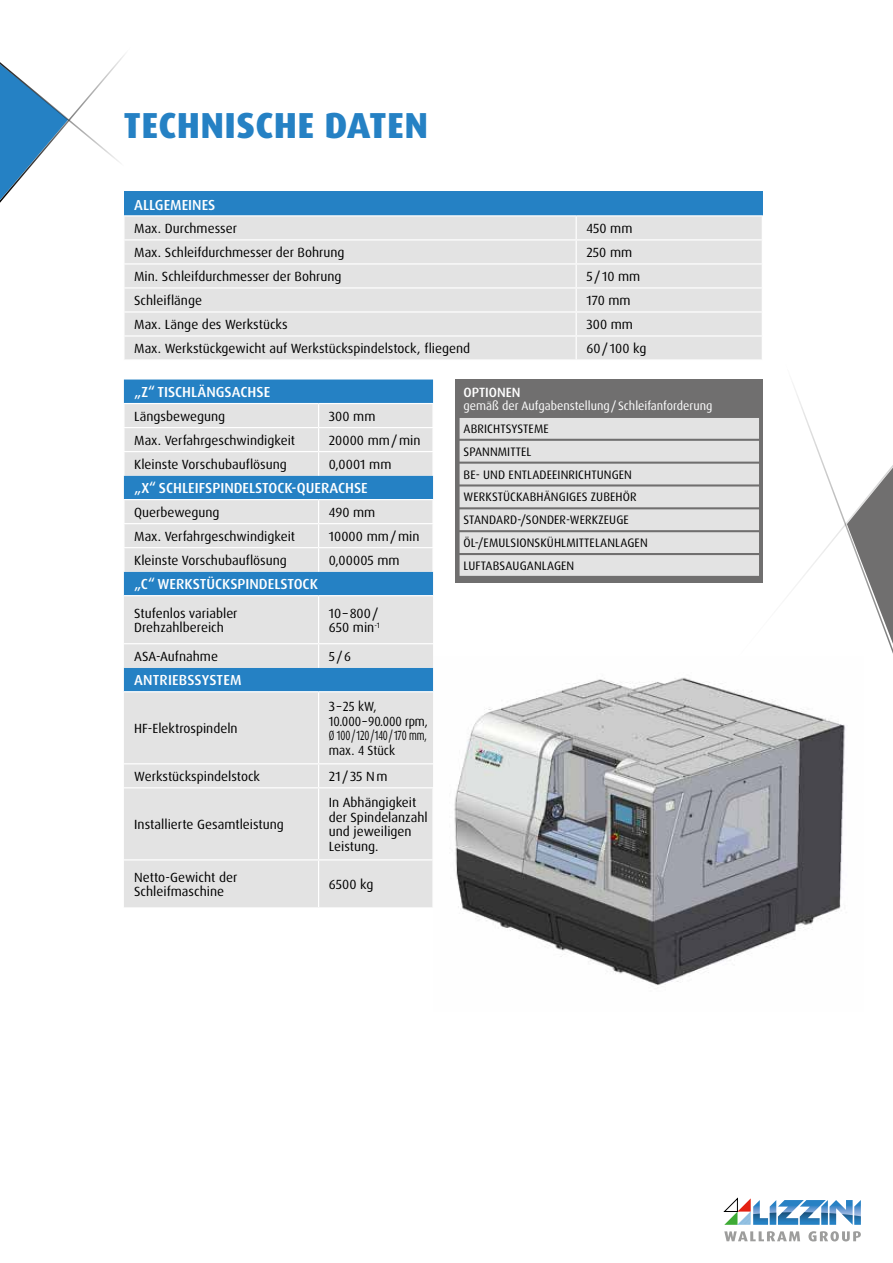
<style>
.page{position:relative;width:893px;height:1263px;background:#fff}
.page>*{position:absolute;margin:0;border:0;box-sizing:border-box;transform-origin:0 0}
.t1{font:800 36.15px "Dax OT";letter-spacing:.01em;color:#2581c4}
.t2{font:500 14.55px "Dax OT";color:#fff}
.t3{font:13.35px/14.5px "Dax OT";color:#000}
.t4{font:500 13.35px "Dax OT";color:#fff}
.t5{font:13.05px "Dax OT";color:#000}
.t6{font:12.3px/22.8px "Dax OT";letter-spacing:.01em;color:#000}
.t7{font:12.3px "Dax OT";color:#fff}
</style>
<div class="page">
<svg style="left:674px;top:191px;width:219px;height:1051px"></svg>
<svg style="left:0;top:54px;width:142px;height:146px"></svg>
<svg style="left:724px;top:1231px;width:137px;height:10px"></svg>
<svg style="left:724px;top:1198px;width:137px;height:27px"></svg>
<img style="left:454px;top:657px;width:409px;height:355px">
<svg style="left:124px;top:379px;width:309px;height:24px;background:#2a84c5"></svg>
<svg style="left:124px;top:404px;width:309px;height:503px;background:#c8d5de"></svg>
<hr style="left:123px;top:404px;width:2px;height:23px;background:#fff">
<hr style="left:123px;top:428px;width:2px;height:23px;background:#fff">
<hr style="left:123px;top:452px;width:2px;height:24px;background:#fff">
<hr style="left:123px;top:500px;width:2px;height:23px;background:#fff">
<hr style="left:123px;top:524px;width:2px;height:23px;background:#fff">
<hr style="left:123px;top:548px;width:2px;height:24px;background:#fff">
<svg style="left:318px;top:404px;width:1px;height:72px"></svg>
<svg style="left:318px;top:500px;width:1px;height:72px"></svg>
<hr style="left:318px;top:596px;width:1px;height:47px;background:#fff">
<hr style="left:318px;top:692px;width:1px;height:71px;background:#fff">
<svg style="left:318px;top:764px;width:1px;height:23px"></svg>
<hr style="left:432px;top:404px;width:2px;height:23px;background:#fff">
<hr style="left:432px;top:428px;width:2px;height:23px;background:#fff">
<hr style="left:432px;top:452px;width:2px;height:24px;background:#fff">
<hr style="left:432px;top:500px;width:2px;height:23px;background:#fff">
<hr style="left:432px;top:524px;width:2px;height:23px;background:#fff">
<hr style="left:432px;top:548px;width:2px;height:24px;background:#fff">
<hr style="left:124px;top:643px;width:195px;height:1px;background:#fff">
<hr style="left:319px;top:643px;width:114px;height:1px;background:#fff">
<svg style="left:318px;top:644px;width:1px;height:24px"></svg>
<hr style="left:123px;top:427px;width:196px;height:1px;background:#fff">
<hr style="left:319px;top:427px;width:115px;height:1px;background:#fff">
<hr style="left:123px;top:451px;width:196px;height:1px;background:#fff">
<hr style="left:319px;top:451px;width:115px;height:1px;background:#fff">
<hr style="left:123px;top:523px;width:196px;height:1px;background:#fff">
<hr style="left:319px;top:523px;width:115px;height:1px;background:#fff">
<hr style="left:123px;top:547px;width:196px;height:1px;background:#fff">
<hr style="left:319px;top:547px;width:115px;height:1px;background:#fff">
<hr style="left:124px;top:763px;width:195px;height:1px;background:#fff">
<hr style="left:319px;top:763px;width:114px;height:1px;background:#fff">
<hr style="left:123px;top:499px;width:196px;height:1px;background:#fff">
<hr style="left:319px;top:499px;width:115px;height:1px;background:#fff">
<hr style="left:124px;top:595px;width:195px;height:1px;background:#fff">
<hr style="left:319px;top:595px;width:114px;height:1px;background:#fff">
<hr style="left:124px;top:691px;width:195px;height:1px;background:#fff">
<hr style="left:319px;top:691px;width:114px;height:1px;background:#fff">
<hr style="left:124px;top:787px;width:195px;height:1px;background:#fff">
<hr style="left:319px;top:787px;width:115px;height:1px;background:#fff">
<hr style="left:318px;top:788px;width:1px;height:71px;background:#fff">
<hr style="left:432px;top:788px;width:2px;height:71px;background:#fff">
<hr style="left:318px;top:860px;width:1px;height:47px;background:#fff">
<hr style="left:432px;top:860px;width:2px;height:47px;background:#fff">
<hr style="left:124px;top:859px;width:195px;height:1px;background:#fff">
<hr style="left:319px;top:859px;width:115px;height:1px;background:#fff">
<div style="left:124px;top:192px;width:638px;height:24px;background:#2581c4"></div>
<div style="left:125px;top:216px;width:637px;height:143px;background:#e3e3e3"></div>
<hr style="left:123px;top:311px;width:453px;height:2px;background:#fff">
<hr style="left:576px;top:311px;width:187px;height:2px;background:#fff">
<hr style="left:123px;top:335px;width:453px;height:2px;background:#fff">
<hr style="left:576px;top:335px;width:187px;height:2px;background:#fff">
<hr style="left:576px;top:359px;width:187px;height:2px;background:#fff">
<hr style="left:123px;top:215px;width:453px;height:1px;background:#fff">
<hr style="left:576px;top:215px;width:187px;height:1px;background:#fff">
<hr style="left:123px;top:239px;width:453px;height:1px;background:#fff">
<hr style="left:576px;top:239px;width:187px;height:1px;background:#fff">
<hr style="left:123px;top:263px;width:453px;height:2px;background:#fff">
<hr style="left:576px;top:263px;width:187px;height:2px;background:#fff">
<hr style="left:123px;top:287px;width:453px;height:2px;background:#fff">
<hr style="left:576px;top:287px;width:187px;height:2px;background:#fff">
<svg style="left:576px;top:216px;width:1px;height:143px"></svg>
<svg style="left:762px;top:216px;width:1px;height:143px"></svg>
<div style="left:455px;top:379px;width:308px;height:204px;background:#706f6f"></div>
<div style="left:460px;top:418px;width:299px;height:21px;background:#e3e3e3"></div>
<div style="left:460px;top:441px;width:299px;height:21px;background:#e3e3e3"></div>
<div style="left:460px;top:464px;width:299px;height:20px;background:#e3e3e3"></div>
<div style="left:460px;top:486px;width:299px;height:21px;background:#e3e3e3"></div>
<div style="left:460px;top:509px;width:299px;height:21px;background:#e3e3e3"></div>
<div style="left:460px;top:532px;width:299px;height:21px;background:#e3e3e3"></div>
<div style="left:460px;top:555px;width:299px;height:21px;background:#e3e3e3"></div>
<h1 class="t1" style="left:123px;top:102px;width:306px">TECHNISCHE DATEN</h1>
<p class="t2" style="left:134px;top:195px;width:83px">ALLGEMEINES</p>
<p class="t3" style="left:134px;top:221px;width:104px">Max. Durchmesser</p>
<p class="t3" style="left:586px;top:221px;width:48px">450 mm</p>
<p class="t3" style="left:134px;top:245px;width:212px">Max. Schleifdurchmesser der Bohrung</p>
<p class="t3" style="left:586px;top:245px;width:47px">250 mm</p>
<p class="t3" style="left:134px;top:269px;width:209px">Min. Schleifdurchmesser der Bohrung</p>
<p class="t3" style="left:586px;top:269px;width:55px">5/10 mm</p>
<p class="t3" style="left:134px;top:293px;width:69px">Schleiflänge</p>
<p class="t3" style="left:586px;top:293px;width:46px">170 mm</p>
<p class="t3" style="left:134px;top:317px;width:155px">Max. Länge des Werkstücks</p>
<p class="t3" style="left:586px;top:317px;width:48px">300 mm</p>
<p class="t3" style="left:134px;top:341px;width:338px">Max. Werkstückgewicht auf Werkstückspindelstock, fliegend</p>
<p class="t3" style="left:586px;top:341px;width:62px">60/ 100 kg</p>
<p class="t4" style="left:463px;top:384px;width:59px">OPTIONEN</p>
<p class="t7" style="left:463px;top:398px;width:250px">gemäß der Aufgabenstellung/ Schleifanforderung</p>
<p class="t6" style="left:464px;top:417px;width:186px">ABRICHTSYSTEME<br>SPANNMITTEL<br>BE- UND ENTLADEEINRICHTUNGEN<br>WERKSTÜCKABHÄNGIGES ZUBEHÖR<br>STANDARD-/SONDER-WERKZEUGE<br>ÖL-/EMULSIONSKÜHLMITTELANLAGEN<br>LUFTABSAUGANLAGEN</p>
<p class="t2" style="left:134px;top:383px;width:137px">„Z“ TISCHLÄNGSACHSE</p>
<p class="t3" style="left:134px;top:409px;width:93px">Längsbewegung</p>
<p class="t3" style="left:329px;top:409px;width:48px">300 mm</p>
<p class="t3" style="left:134px;top:433px;width:162px">Max. Verfahrgeschwindigkeit</p>
<p class="t3" style="left:329px;top:433px;width:93px">20000 mm/min</p>
<p class="t3" style="left:134px;top:457px;width:154px">Kleinste Vorschubauflösung</p>
<p class="t3" style="left:329px;top:457px;width:64px">0,0001 mm</p>
<p class="t2" style="left:134px;top:479px;width:235px">„X“ SCHLEIFSPINDELSTOCK-QUERACHSE</p>
<p class="t3" style="left:134px;top:505px;width:87px">Querbewegung</p>
<p class="t3" style="left:329px;top:505px;width:48px">490 mm</p>
<p class="t3" style="left:134px;top:529px;width:162px">Max. Verfahrgeschwindigkeit</p>
<p class="t3" style="left:329px;top:529px;width:92px">10000 mm/min</p>
<p class="t3" style="left:134px;top:553px;width:154px">Kleinste Vorschubauflösung</p>
<p class="t3" style="left:329px;top:553px;width:72px">0,00005 mm</p>
<p class="t2" style="left:134px;top:575px;width:185px">„C“ WERKSTÜCKSPINDELSTOCK</p>
<p class="t3" style="left:134px;top:606px;width:105px">Stufenlos variabler<br>Drehzahlbereich</p>
<p class="t3" style="left:329px;top:606px;width:53px">10–800/<br>650 min<sup>-1</sup></p>
<p class="t3" style="left:134px;top:649px;width:85px">ASA-Aufnahme</p>
<p class="t5" style="left:329px;top:648px;width:24px">5/6</p>
<p class="t2" style="left:134px;top:671px;width:109px">ANTRIEBSSYSTEM</p>
<p class="t3" style="left:134px;top:721px;width:105px">HF-Elektrospindeln</p>
<p class="t3" style="left:329px;top:699px;width:101px">3– 25 kW,<br>10.000–90.000 rpm,<br>Ø 100/120/140/170 mm, max. 4 Stück</p>
<p class="t3" style="left:134px;top:769px;width:127px">Werkstückspindelstock</p>
<p class="t3" style="left:329px;top:769px;width:60px">21/35 Nm</p>
<p class="t3" style="left:134px;top:817px;width:151px">Installierte Gesamtleistung</p>
<p class="t3" style="left:329px;top:795px;width:100px">In Abhängigkeit der Spindelanzahl und jeweiligen<br>Leistung.</p>
<p class="t3" style="left:134px;top:870px;width:105px">Netto-Gewicht der<br>Schleifmaschine</p>
<p class="t3" style="left:329px;top:877px;width:46px">6500 kg</p>
</div>
